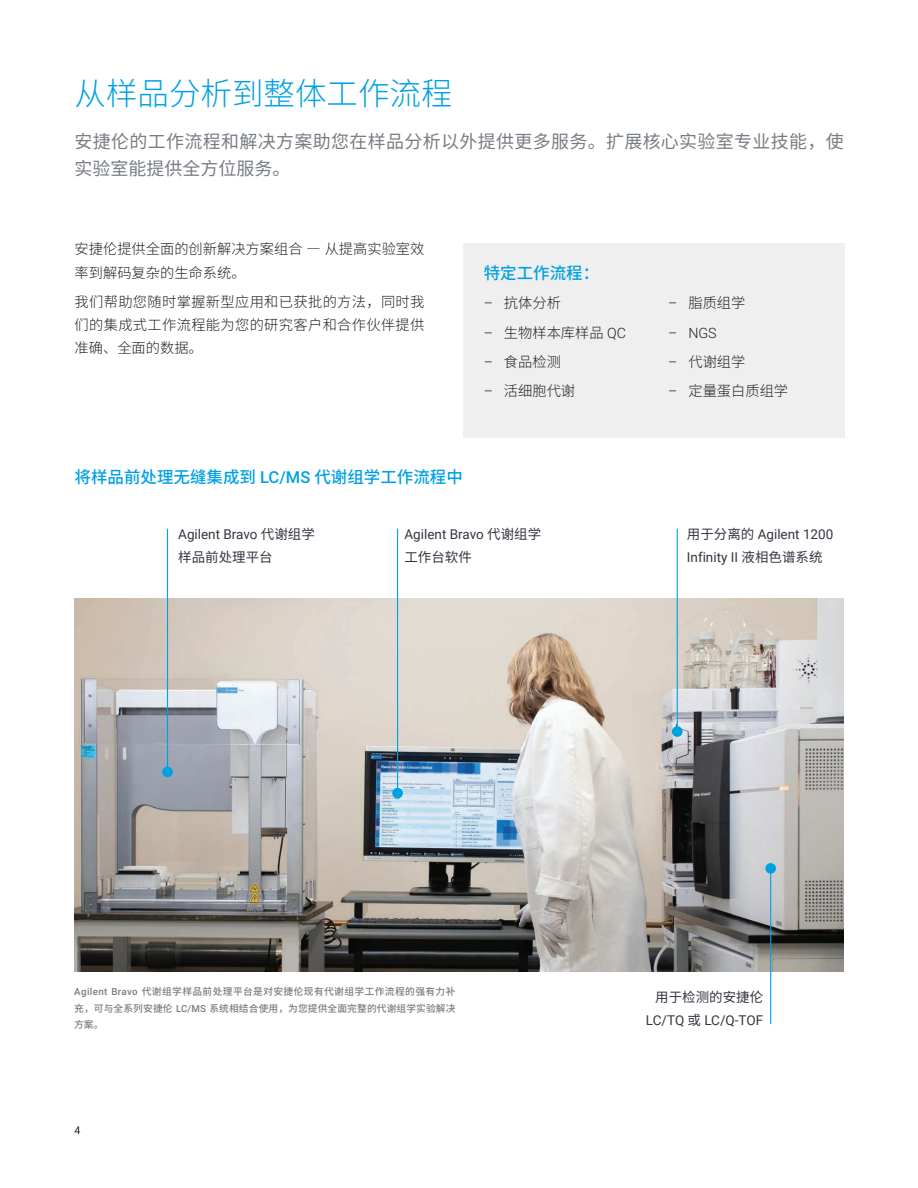
<style>
.page{position:relative;width:918px;height:1188px;background:#fff}
.page>*{position:absolute;margin:0;border:0;box-sizing:border-box;transform-origin:0 0}
.t1{font:300 31.5px "Noto Sans CJ Ksc";color:#00a1e3}
.t2{font:18px/27px "Noto Sans CJ Ksc";letter-spacing:.02em;color:#787d83}
.t3{font:500 16.5px "Noto Sans CJ Ksc";color:#00a1e3}
.t4{font:300 14.25px/23.2px "Noto Sans CJ Ksc";color:#231f20}
.t5{font:300 14.25px "Roboto";color:#231f20}
.t6{font:13.5px/22.5px "Roboto";color:#323640}
.t7{font:13.5px "Noto Sans CJ Ksc";color:#323640}
.t8{font:10.5px "Roboto";color:#231f20}
.t9{font:500 9.75px/16.5px "Noto Sans CJ Ksc";letter-spacing:.01em;color:#787d83;text-align:justify}
.s1{font-family:"Roboto"}
.s2{font-family:"Noto Sans CJ Ksc"}
</style>
<div class="page">
<div style="left:463px;top:244px;width:381px;height:194px;background:#efefef"></div>
<img style="left:75px;top:599px;width:768px;height:372px">
<hr style="left:167px;top:529px;width:1px;height:243px;background:#00a1e3">
<hr style="left:770px;top:868px;width:1px;height:156px;background:#00a1e3">
<hr style="left:677px;top:529px;width:1px;height:203px;background:#00a1e3">
<hr style="left:397px;top:529px;width:1px;height:264px;background:#00a1e3">
<div style="left:162px;top:767px;width:11px;height:10px;background:#00a1e3;border-radius:50%"></div>
<div style="left:392px;top:788px;width:11px;height:11px;background:#00a1e3;border-radius:50%"></div>
<div style="left:672px;top:726px;width:11px;height:11px;background:#00a1e3;border-radius:50%"></div>
<div style="left:765px;top:863px;width:11px;height:11px;background:#00a1e3;border-radius:50%"></div>
<h1 class="t1" style="left:75px;top:75px;width:380px">从样品分析到整体工作流程</h1>
<p class="t2" style="left:75px;top:129px;width:771px">安捷伦的工作流程和解决方案助您在样品分析以外提供更多服务。扩展核心实验室专业技能，使实验室能提供全方位服务。</p>
<p class="t4" style="left:75px;top:238px;width:351px">安捷伦提供全面的创新解决方案组合 ― 从提高实验室效率到解码复杂的生命系统。</p>
<p class="t4" style="left:75px;top:290px;width:351px;text-align:justify">我们帮助您随时掌握新型应用和已获批的方法，同时我们的集成式工作流程能为您的研究客户和合作伙伴提供准确、全面的数据。</p>
<p class="t3" style="left:484px;top:264px;width:117px">特定工作流程：</p>
<p class="t4" style="left:484px;top:292px;width:79px"><span class="s1">–</span> 抗体分析</p>
<p class="t4" style="left:484px;top:321px;width:144px"><span class="s1">–</span> 生物样本库样品 <span class="s1">QC</span></p>
<p class="t4" style="left:484px;top:350px;width:79px"><span class="s1">–</span> 食品检测</p>
<p class="t4" style="left:484px;top:380px;width:93px"><span class="s1">–</span> 活细胞代谢</p>
<p class="t3" style="left:75px;top:468px;width:390px">将样品前处理无缝集成到 <span class="s1">LC/MS</span> 代谢组学工作流程中</p>
<p class="t6" style="left:178px;top:522px;width:138px">Agilent Bravo <span class="s2">代谢组学</span></p>
<p class="t7" style="left:178px;top:549px;width:96px">样品前处理平台</p>
<p class="t6" style="left:404px;top:522px;width:138px">Agilent Bravo <span class="s2">代谢组学</span></p>
<p class="t7" style="left:404px;top:549px;width:69px">工作台软件</p>
<p class="t4" style="left:668px;top:292px;width:79px"><span class="s1">–</span> 脂质组学</p>
<p class="t5" style="left:668px;top:323px;width:50px">– NGS</p>
<p class="t4" style="left:668px;top:350px;width:79px"><span class="s1">–</span> 代谢组学</p>
<p class="t4" style="left:668px;top:380px;width:121px"><span class="s1">–</span> 定量蛋白质组学</p>
<p class="t6" style="left:687px;top:522px;width:148px"><span class="s2">用于分离的</span> Agilent 1200<br>Infinity II <span class="s2">液相色谱系统</span></p>
<p class="t9" style="left:74px;top:984px;width:383px"><span class="s1">Agilent Bravo</span> 代谢组学样品前处理平台是对安捷伦现有代谢组学工作流程的强有力补充，可与全系列安捷伦 <span class="s1">LC/MS</span> 系统相结合使用，为您提供全面完整的代谢组学实验解决方案。</p>
<p class="t8" style="left:75px;top:1123px;width:7px">4</p>
<p class="t7" style="left:655px;top:990px;width:109px">用于检测的安捷伦</p>
<p class="t6" style="left:646px;top:1008px;width:119px">LC/TQ <span class="s2">或</span> LC/Q-TOF</p>
</div>
